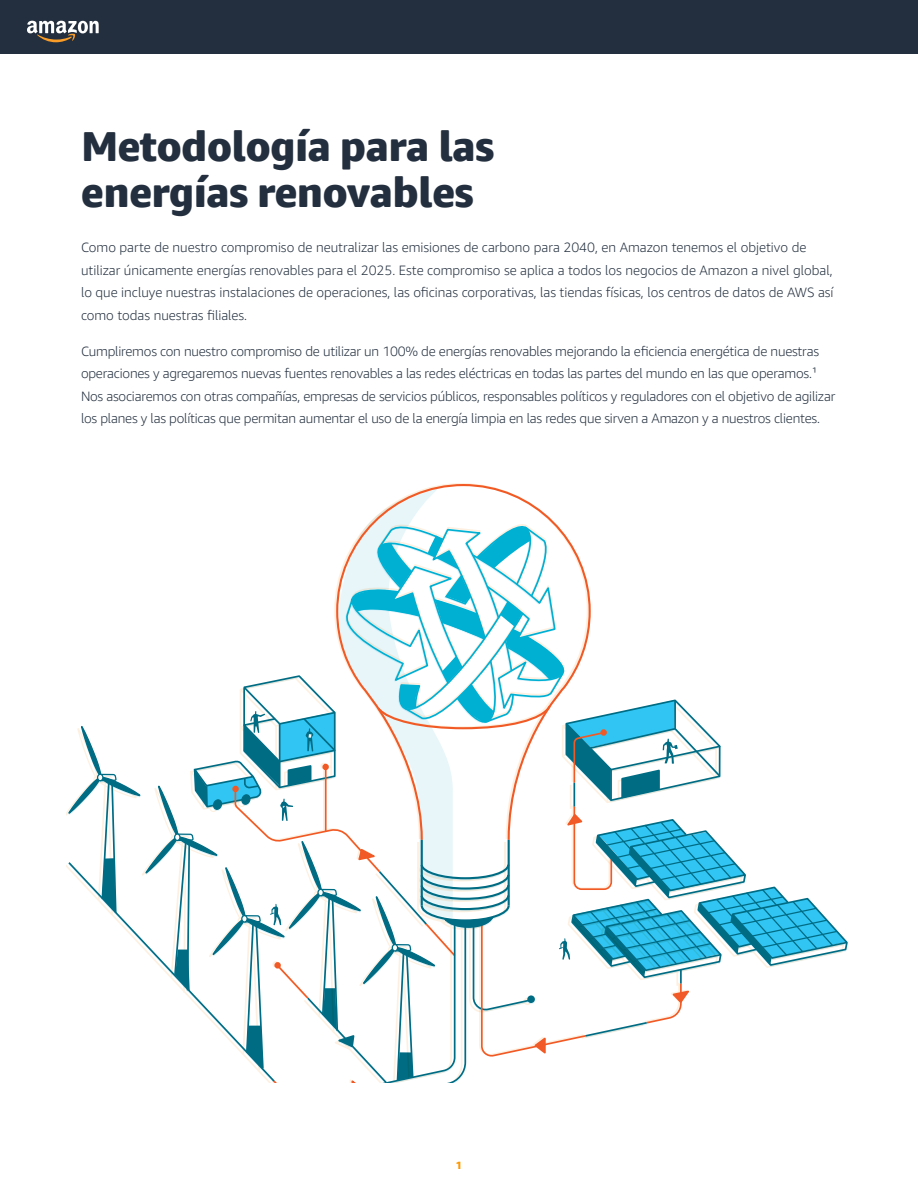
<style>
.page{position:relative;width:918px;height:1188px;background:#fff}
.page>*{position:absolute;margin:0;border:0;box-sizing:border-box;transform-origin:0 0}
.t1{font:800 42px/46.5px "Amazon Ember Display";letter-spacing:-.02em;color:#232f3e}
.t2{font:300 13.5px/22.5px "Amazon Ember";letter-spacing:-.015em;color:#232f3e}
.t3{font:800 10.5px "Amazon Ember";color:#f90}
</style>
<div class="page">
<svg style="left:368px;top:483px;width:188px;height:41px"></svg>
<svg style="left:66px;top:524px;width:782px;height:559px"></svg>
<div style="left:0;top:0;width:918px;height:54px;background:#232f3e"></div>
<svg style="left:27px;top:21px;width:72px;height:21px"></svg>
<h1 class="t1" style="left:81px;top:123px;width:415px">Metodología para las energías renovables</h1>
<p class="t2" style="left:81px;top:236px;width:754px">Como parte de nuestro compromiso de neutralizar las emisiones de carbono para 2040, en Amazon tenemos el objetivo de utilizar únicamente energías renovables para el 2025. Este compromiso se aplica a todos los negocios de Amazon a nivel global, lo que incluye nuestras instalaciones de operaciones, las oficinas corporativas, las tiendas físicas, los centros de datos de AWS así como todas nuestras filiales.</p>
<p class="t2" style="left:81px;top:340px;width:756px">Cumpliremos con nuestro compromiso de utilizar un 100% de energías renovables mejorando la eficiencia energética de nuestras operaciones y agregaremos nuevas fuentes renovables a las redes eléctricas en todas las partes del mundo en las que operamos.¹<br>Nos asociaremos con otras compañías, empresas de servicios públicos, responsables políticos y reguladores con el objetivo de agilizar los planes y las políticas que permitan aumentar el uso de la energía limpia en las redes que sirven a Amazon y a nuestros clientes.</p>
<p class="t3" style="left:456px;top:1159px;width:8px">1</p>
</div>
